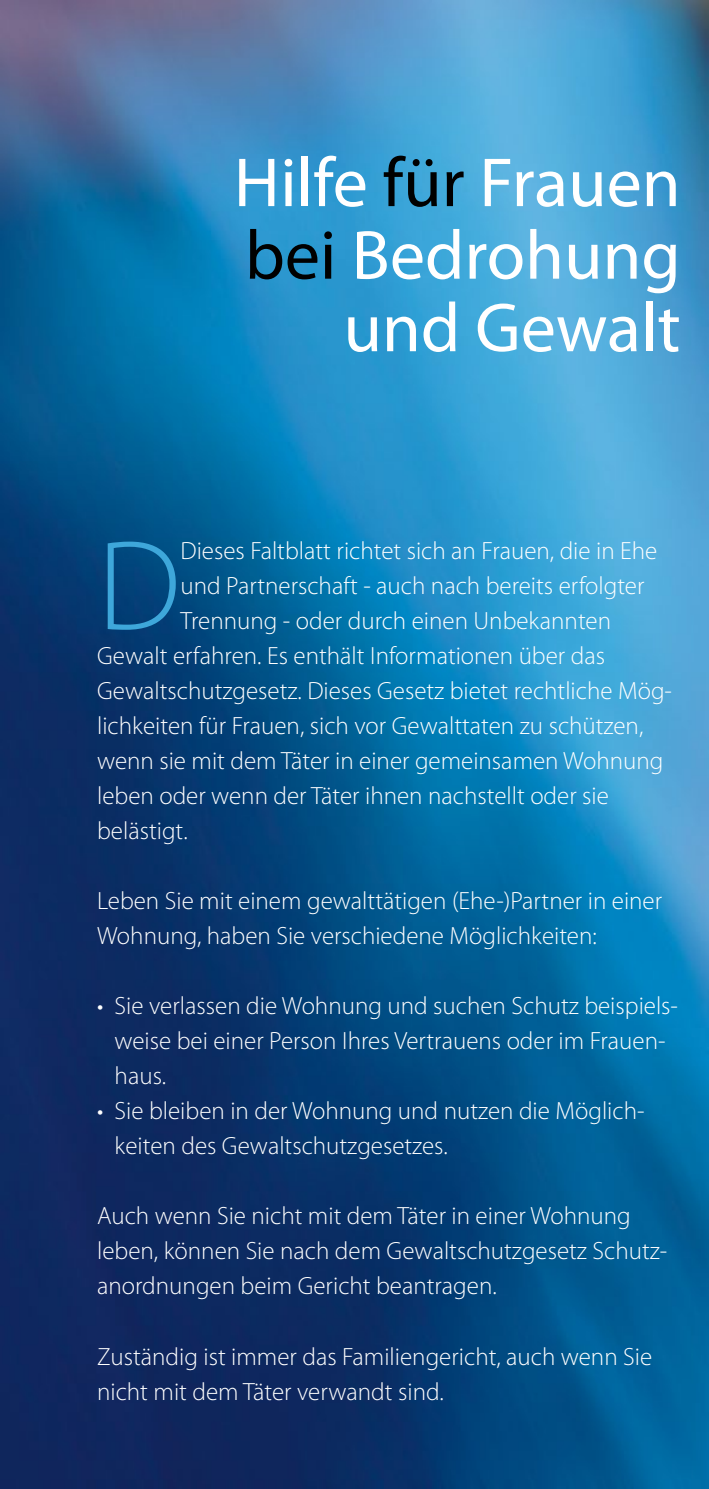
<style>
.page{position:relative;width:709px;height:1489px;background:#fff}
.page>*{position:absolute;margin:0;border:0;box-sizing:border-box;transform-origin:0 0}
.t1{font:300 128.75px "Myriad Pro";color:#3ea7da}
.t2{font:70px/72.5px "Myriad Pro";color:#fff;text-align:right}
.t3{font:300 25px/35px "Myriad Pro";color:#fff}
.s1{color:#000}
</style>
<div class="page">
<img style="left:0;top:0;width:709px;height:1488px">
<h2 class="t2" style="left:234px;top:145px;width:448px">Hilfe <span class="s1">für</span> Frauen <span class="s1">bei</span> Bedrohung und Gewalt</h2>
<p class="t1" style="left:97px;top:508px;width:85px">D</p>
<p class="t3" style="left:180px;top:533px;width:478px">Dieses Faltblatt richtet sich an Frauen, die in Ehe</p>
<p class="t3" style="left:180px;top:568px;width:465px">und Partnerschaft - auch nach bereits erfolgter</p>
<p class="t3" style="left:180px;top:603px;width:432px">Trennung - oder durch einen Unbekannten</p>
<p class="t3" style="left:97px;top:638px;width:509px">Gewalt erfahren. Es enthält Informationen über das</p>
<p class="t3" style="left:97px;top:673px;width:576px">Gewaltschutzgesetz. Dieses Gesetz bietet rechtliche Mög-</p>
<p class="t3" style="left:97px;top:708px;width:547px">lichkeiten für Frauen, sich vor Gewalttaten zu schützen,</p>
<p class="t3" style="left:97px;top:743px;width:568px">wenn sie mit dem Täter in einer gemeinsamen Wohnung</p>
<p class="t3" style="left:97px;top:778px;width:513px">leben oder wenn der Täter ihnen nachstellt oder sie</p>
<p class="t3" style="left:97px;top:813px;width:92px">belästigt.</p>
<p class="t3" style="left:97px;top:883px;width:566px">Leben Sie mit einem gewalttätigen (Ehe-)Partner in einer<br>Wohnung, haben Sie verschiedene Möglichkeiten:</p>
<p class="t3" style="left:115px;top:988px;width:565px;text-indent:-17px">• Sie verlassen die Wohnung und suchen Schutz beispiels&shy;weise bei einer Person Ihres Vertrauens oder im Frauen&shy;haus.</p>
<p class="t3" style="left:115px;top:1093px;width:531px;text-indent:-17px">• Sie bleiben in der Wohnung und nutzen die Möglich&shy;keiten des Gewaltschutzgesetzes.</p>
<p class="t3" style="left:97px;top:1198px;width:571px">Auch wenn Sie nicht mit dem Täter in einer Wohnung leben, können Sie nach dem Gewaltschutzgesetz Schutz&shy;anordnungen beim Gericht beantragen.</p>
<p class="t3" style="left:97px;top:1338px;width:556px">Zuständig ist immer das Familiengericht, auch wenn Sie nicht mit dem Täter verwandt sind.</p>
</div>
